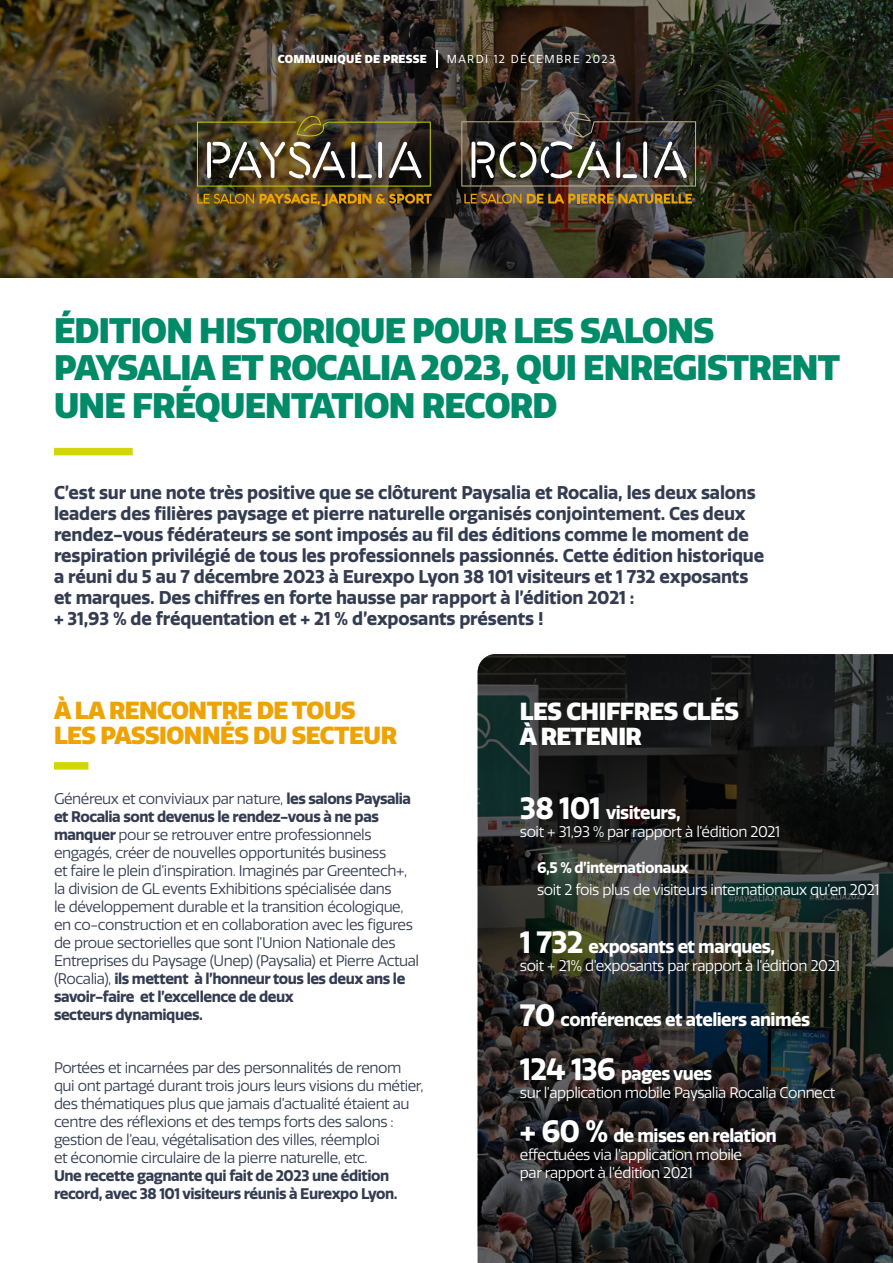
<style>
.page{position:relative;width:893px;height:1263px;background:#fff}
.page>*{position:absolute;margin:0;border:0;box-sizing:border-box;transform-origin:0 0}
.t1{font:900 34.5px/37.5px "Quatro";letter-spacing:-.02em;color:#008b68}
.t2{font:900 24px/25.5px "Quatro";letter-spacing:-.02em;color:#eea304}
.t3{font:900 24px/25.5px "Quatro";letter-spacing:-.02em;color:#fff}
.t4{font:700 18px/21px "Quatro";letter-spacing:-.01em;color:#343c51}
.t5{font:700 18px "Quatro";letter-spacing:-.03em;color:#fff}
.t6{font:15px/18px "Quatro";letter-spacing:-.03em;color:#343c51}
.t7{font:15px/18px "Quatro";letter-spacing:-.03em;color:#fff}
.t8{font:700 15px/18px "Quatro";letter-spacing:-.03em;color:#343c51}
.t9{font:700 15px "Quatro";letter-spacing:-.03em;color:#fff}
.t10{font:11.25px "Quatro";letter-spacing:.12em;color:#fff}
.t11{font:900 11.25px "Quatro";letter-spacing:.025em;color:#fff}
.s1{font-weight:700}
.s2{font-size:30px}
</style>
<div class="page">
<img style="left:0;top:0;width:893px;height:277px">
<svg style="left:478px;top:654px;width:415px;height:609px;background:#212322"></svg>
<div style="left:54px;top:448px;width:79px;height:7px;background:#d1d702"></div>
<div style="left:54px;top:762px;width:34px;height:8px;background:#d1d702"></div>
<svg style="left:197px;top:194px;width:57px;height:10px"></svg>
<svg style="left:260px;top:194px;width:172px;height:12px;background:#906612"></svg>
<img style="left:197px;top:116px;width:234px;height:71px">
<svg style="left:464px;top:194px;width:57px;height:10px"></svg>
<svg style="left:527px;top:194px;width:165px;height:10px;background:#996e19"></svg>
<img style="left:461px;top:112px;width:235px;height:75px">
<svg style="left:436px;top:50px;width:1px;height:17px"></svg>
<p class="t11" style="left:278px;top:52px;width:151px">COMMUNIQUÉ DE PRESSE</p>
<p class="t10" style="left:447px;top:52px;width:170px">MARDI 12 DÉCEMBRE 2023</p>
<h1 class="t1" style="left:54px;top:312px;width:787px">ÉDITION HISTORIQUE POUR LES SALONS<br>PAYSALIA ET ROCALIA 2023, QUI ENREGISTRENT<br>UNE FRÉQUENTATION RECORD</h1>
<p class="t4" style="left:54px;top:482px;width:712px">C’est sur une note très positive que se clôturent Paysalia et Rocalia, les deux salons leaders des filières paysage et pierre naturelle organisés conjointement. Ces deux rendez-vous fédérateurs se sont imposés au fil des éditions comme le moment de respiration privilégié de tous les professionnels passionnés. Cette édition historique a réuni du 5 au 7 décembre 2023 à Eurexpo Lyon 38 101 visiteurs et 1 732 exposants et marques. Des chiffres en forte hausse par rapport à l’édition 2021 :<br>+ 31,93 % de fréquentation et + 21 % d’exposants présents !</p>
<h2 class="t2" style="left:54px;top:698px;width:344px">À LA RENCONTRE DE TOUS<br>LES PASSIONNÉS DU SECTEUR</h2>
<h2 class="t3" style="left:520px;top:698px;width:220px">LES CHIFFRES CLÉS<br>À RETENIR</h2>
<p class="t6" style="left:54px;top:790px;width:367px">Généreux et conviviaux par nature, <span class="s1">les salons Paysalia et Rocalia sont devenus le rendez-vous à ne pas manquer</span> pour se retrouver entre professionnels engagés, créer de nouvelles opportunités business<br>et faire le plein d’inspiration. Imaginés par Greentech+, la division de GL events Exhibitions spécialisée dans<br>le développement durable et la transition écologique, en co-construction et en collaboration avec les figures de proue sectorielles que sont l’Union Nationale des Entreprises du Paysage (Unep) (Paysalia) et Pierre Actual (Rocalia), <span class="s1">ils mettent à l’honneur tous les deux ans le savoir-faire et l’excellence de deux<br>secteurs dynamiques.</span></p>
<p class="t6" style="left:54px;top:1059px;width:371px">Portées et incarnées par des personnalités de renom qui ont partagé durant trois jours leurs visions du métier, des thématiques plus que jamais d’actualité étaient au centre des réflexions et des temps forts des salons : gestion de l’eau, végétalisation des villes, réemploi<br>et économie circulaire de la pierre naturelle, etc.</p>
<p class="t8" style="left:54px;top:1167px;width:345px">Une recette gagnante qui fait de 2023 une édition record, avec 38 101 visiteurs réunis à Eurexpo Lyon.</p>
<p class="t5" style="left:520px;top:802px;width:162px"><span class="s2">38 101</span> visiteurs,</p>
<p class="t7" style="left:520px;top:823px;width:262px">soit + 31,93 % par rapport à l’édition 2021</p>
<p class="t9" style="left:537px;top:859px;width:153px">6,5 % d’internationaux</p>
<p class="t7" style="left:537px;top:881px;width:344px">soit 2 fois plus de visiteurs internationaux qu’en 2021</p>
<p class="t5" style="left:520px;top:935px;width:256px"><span class="s2">1 732</span> exposants et marques,</p>
<p class="t7" style="left:520px;top:956px;width:322px">soit + 21% d’exposants par rapport à l’édition 2021</p>
<p class="t5" style="left:520px;top:1009px;width:292px"><span class="s2">70</span> conférences et ateliers animés</p>
<p class="t5" style="left:520px;top:1063px;width:194px"><span class="s2">124 136</span> pages vues</p>
<p class="t7" style="left:520px;top:1084px;width:317px">sur l’application mobile Paysalia Rocalia Connect</p>
<p class="t5" style="left:520px;top:1125px;width:258px"><span class="s2">+ 60 %</span> de mises en relation</p>
<p class="t7" style="left:520px;top:1146px;width:224px">effectuées via l’application mobile par rapport à l’édition 2021</p>
</div>
